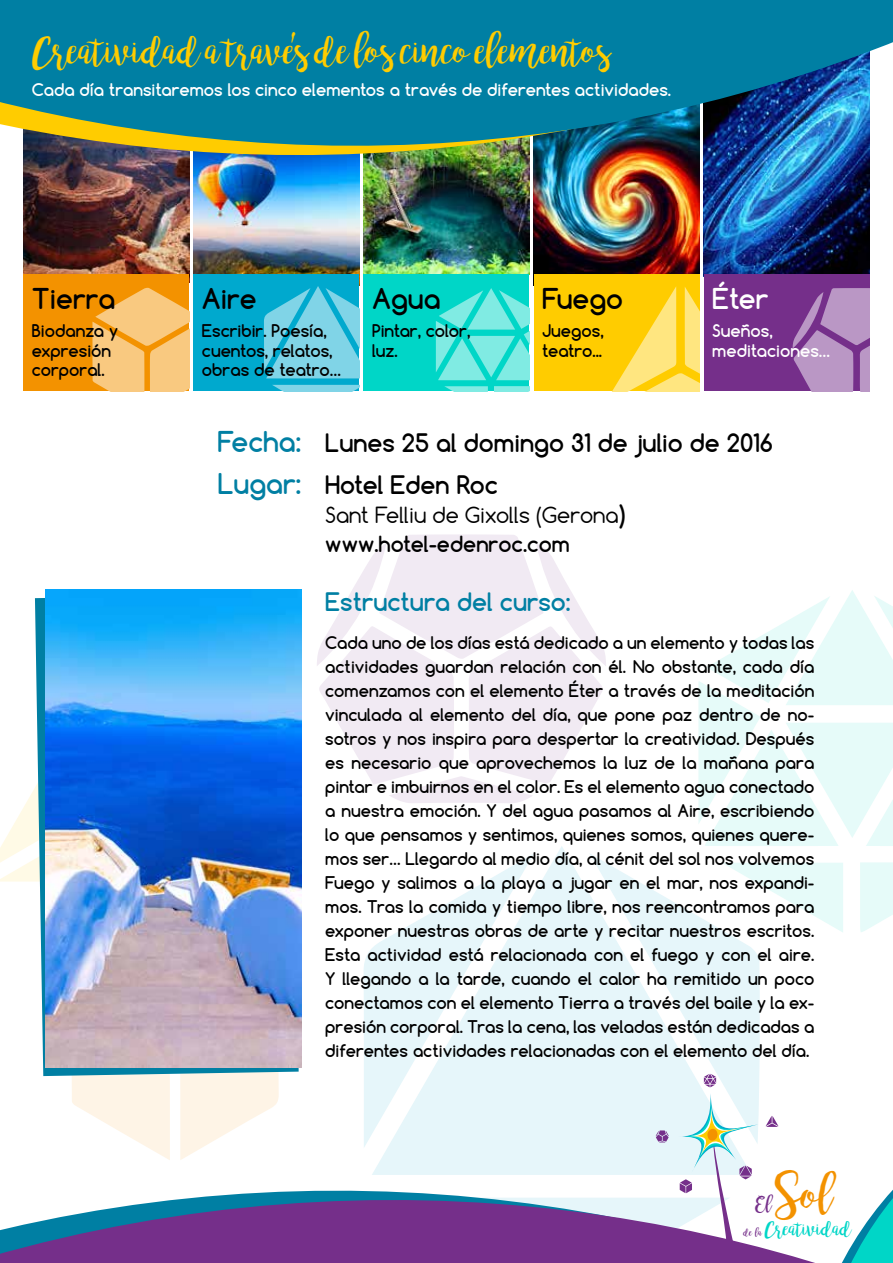
<style>
.page{position:relative;width:893px;height:1263px;background:#fff}
.page>*{position:absolute;margin:0;border:0;box-sizing:border-box;transform-origin:0 0}
.t1{font:47.4px "bromello";color:#f39200}
.t2{font:40.5px "bromello";color:#fc0}
.t3{font:40.35px "Blackadder ITC";color:#fc0}
.t4{font:700 27px "Comfortaa";color:#000}
.t5{font:700 27px/42.5px "Comfortaa";color:#007fa3}
.t6{font:700 27px "Comfortaa";color:#fff}
.t7{font:700 24px/42.6px "Comfortaa";color:#000}
.t8{font:700 24px "Comfortaa";color:#007fa3}
.t9{font:21px/29.4px "Comfortaa";color:#000}
.t10{font:20.85px "bromello";color:#00d6c7}
.t11{font:19.65px "bromello";color:#752f8a}
.t12{font:700 16.5px/24px "Comfortaa";color:#000}
.t13{font:700 16.5px/19.8px "Comfortaa";color:#fff}
.s1{font-weight:700;font-size:24px}
.s2{font-weight:700}
.s3{font-size:10.35px;color:#752f8a}
</style>
<div class="page">
<svg style="left:760px;top:863px;width:83px;height:69px"></svg>
<svg style="left:860px;top:862px;width:33px;height:70px;background:#e9fbf9"></svg>
<svg style="left:698px;top:590px;width:195px;height:256px"></svg>
<svg style="left:317px;top:534px;width:289px;height:269px"></svg>
<svg style="left:0;top:788px;width:35px;height:93px"></svg>
<svg style="left:534px;top:846px;width:55px;height:179px;background:#e9f7fa"></svg>
<svg style="left:589px;top:854px;width:171px;height:171px;fill:#e6f6fa"></svg>
<svg style="left:364px;top:854px;width:170px;height:171px;fill:#e6f6fa"></svg>
<svg style="left:301px;top:1025px;width:459px;height:9px;fill:#e6f6fa"></svg>
<svg style="left:0;top:1034px;width:802px;height:229px"></svg>
<svg style="left:802px;top:1189px;width:91px;height:74px"></svg>
<svg style="left:704px;top:1074px;width:12px;height:13px"></svg>
<svg style="left:393px;top:1093px;width:365px;height:170px"></svg>
<svg style="left:765px;top:1116px;width:13px;height:11px"></svg>
<svg style="left:35px;top:594px;width:264px;height:482px;fill:#007fa3"></svg>
<img style="left:46px;top:590px;width:255px;height:478px">
<img style="left:0;top:0;width:893px;height:311px">
<div style="left:23px;top:274px;width:166px;height:117px;background:#f39200"></div>
<svg style="left:92px;top:288px;width:97px;height:103px"></svg>
<div style="left:364px;top:274px;width:165px;height:117px;background:#00d6c7"></div>
<svg style="left:444px;top:386px;width:44px;height:5px"></svg>
<svg style="left:494px;top:386px;width:35px;height:5px"></svg>
<svg style="left:436px;top:288px;width:93px;height:92px"></svg>
<div style="left:193px;top:274px;width:166px;height:117px;background:#00a9ce"></div>
<svg style="left:272px;top:385px;width:87px;height:6px"></svg>
<svg style="left:264px;top:286px;width:95px;height:92px"></svg>
<div style="left:534px;top:274px;width:165px;height:117px;background:#fc0"></div>
<svg style="left:612px;top:286px;width:87px;height:105px"></svg>
<div style="left:704px;top:274px;width:166px;height:117px;background:#752f8a"></div>
<svg style="left:793px;top:288px;width:77px;height:103px"></svg>
<h2 class="t2" style="left:32px;top:26px;width:580px">Creatividad a traves de los cinco elementos</h2>
<p class="t13" style="left:32px;top:80px;width:641px">Cada día transitaremos los cinco elementos a través de diferentes actividades.</p>
<h3 class="t3" style="left:287px;top:23px;width:8px">'</h3>
<h3 class="t4" style="left:32px;top:281px;width:85px">Tierra</h3>
<p class="t12" style="left:32px;top:320px;width:88px;line-height:19.8px">Biodanza y expresión corporal.</p>
<h3 class="t4" style="left:202px;top:281px;width:56px">Aire</h3>
<p class="t12" style="left:202px;top:320px;width:141px;line-height:19.8px">Escribir. Poesía, cuentos, relatos, obras de teatro…</p>
<h3 class="t4" style="left:372px;top:281px;width:70px">Agua</h3>
<p class="t12" style="left:372px;top:320px;width:100px;line-height:19.8px">Pintar, color, luz.</p>
<h3 class="t4" style="left:542px;top:281px;width:82px">Fuego</h3>
<p class="t12" style="left:542px;top:320px;width:63px;line-height:19.8px">Juegos, teatro...</p>
<h3 class="t6" style="left:712px;top:281px;width:58px">Éter</h3>
<p class="t13" style="left:712px;top:320px;width:120px">Sueños, meditaciones…</p>
<h3 class="t5" style="left:217px;top:420px;width:85px">Fecha:<br>Lugar:</h3>
<h3 class="t7" style="left:325px;top:421px;width:449px">Lunes 25 al domingo 31 de julio de 2016<br>Hotel Eden Roc</h3>
<p class="t9" style="left:325px;top:500px;width:301px">Sant Felliu de Gixolls (Gerona<span class="s1">) </span><span class="s2">www.hotel-edenroc.com</span></p>
<h3 class="t8" style="left:325px;top:587px;width:247px">Estructura del curso:</h3>
<p class="t12" style="left:325px;top:631px;width:491px;text-align:justify">Cada uno de los días está dedicado a un elemento y todas las actividades guardan relación con él. No obstante, cada día comenzamos con el elemento Éter a través de la meditación vinculada al elemento del día, que pone paz dentro de no&shy;sotros y nos inspira para despertar la creatividad. Después es necesario que aprovechemos la luz de la mañana para pintar e imbuirnos en el color. Es el elemento agua conectado a nuestra emoción. Y del agua pasamos al Aire, escribiendo lo que pensamos y sentimos, quienes somos, quienes quere&shy;mos ser… Llegardo al medio día, al cénit del sol nos volvemos Fuego y salimos a la playa a jugar en el mar, nos expandi&shy;mos. Tras la comida y tiempo libre, nos reencontramos para exponer nuestras obras de arte y recitar nuestros escritos.<br>Esta actividad está relacionada con el fuego y con el aire.<br>Y llegando a la tarde, cuando el calor ha remitido un poco conectamos con el elemento Tierra a través del baile y la ex&shy;presión corporal. Tras la cena, las veladas están dedicadas a diferentes actividades relacionadas con el elemento del día.</p>
<h1 class="t1" style="left:775px;top:1165px;width:60px">Sol</h1>
<p class="t10" style="left:744px;top:1215px;width:110px"><span class="s3">de la</span> Creatividad</p>
<p class="t11" style="left:756px;top:1192px;width:18px">El</p>
</div>
